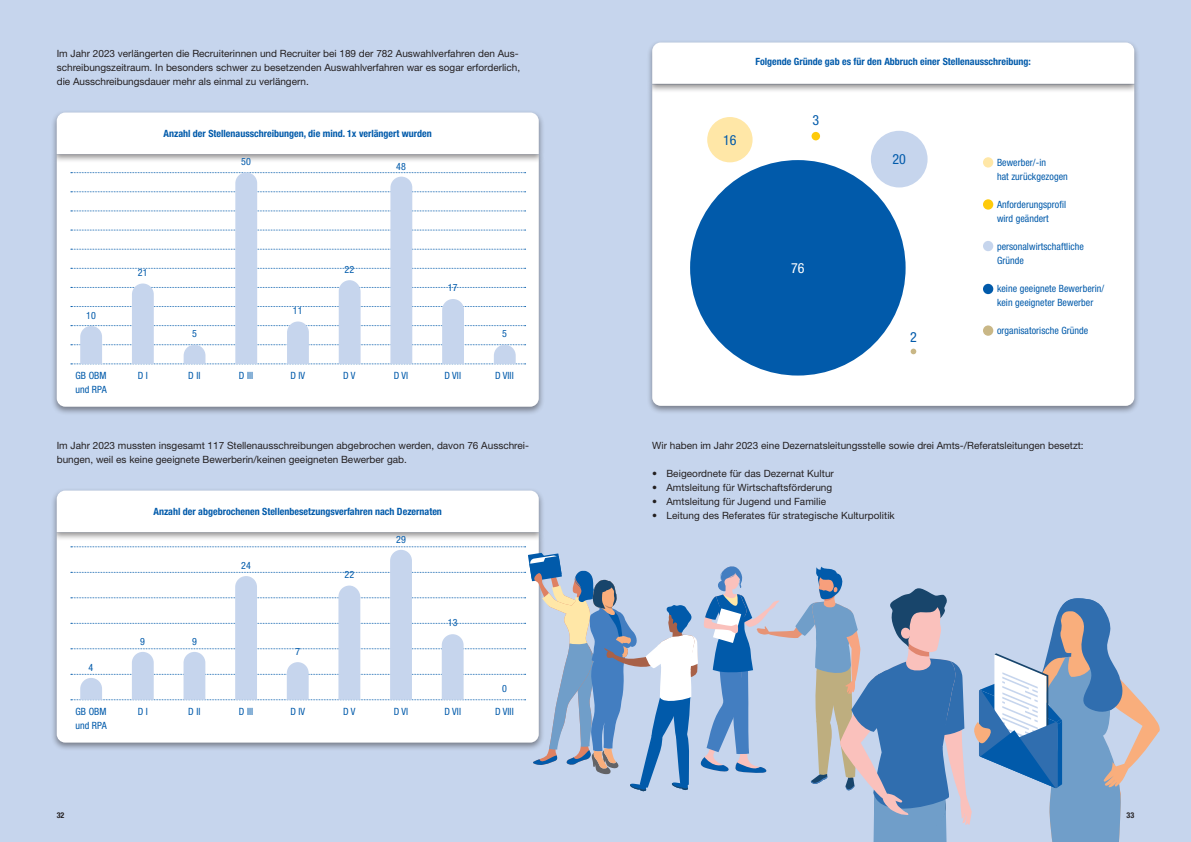
<style>
.page{position:relative;width:1191px;height:842px;background:#c6d5ed}
.page>*{position:absolute;margin:0;border:0;box-sizing:border-box;transform-origin:0 0}
.t1{font:condensed 14px "Helvetica Neue LT Std";color:#015aaa}
.t2{font:condensed 14px "Helvetica Neue LT Std";color:#fff}
.t3{font:10px/14px "Helvetica Neue LT Std";color:#231f20}
.t4{font:condensed 10px/14px "Helvetica Neue LT Std";letter-spacing:.005em;color:#015aaa}
.t5{font:700 condensed 10px "Helvetica Neue LT Std";color:#015aaa}
.t6{font:700 condensed 8px "Helvetica Neue LT Std";color:#231f20}
</style>
<div class="page">
<svg style="left:57px;top:541px;width:482px;height:202px;background:#f7fafc"></svg>
<div style="left:51px;top:151px;width:494px;height:265px;background:#231f20;opacity:.5"></div>
<div style="left:57px;top:163px;width:482px;height:244px;background:#fff"></div>
<div style="left:51px;top:487px;width:494px;height:54px;background:#231f20;opacity:.5"></div>
<div style="left:57px;top:491px;width:482px;height:41px;background:#fff"></div>
<div style="left:51px;top:109px;width:494px;height:54px;background:#231f20;opacity:.5"></div>
<div style="left:57px;top:113px;width:482px;height:41px;background:#fff"></div>
<svg style="left:71px;top:172px;width:454px;height:193px"></svg>
<div style="left:646px;top:81px;width:494px;height:334px;background:#231f20;opacity:.5"></div>
<div style="left:652px;top:93px;width:482px;height:313px;background:#fff"></div>
<div style="left:646px;top:39px;width:494px;height:54px;background:#231f20;opacity:.5"></div>
<div style="left:652px;top:43px;width:482px;height:41px;background:#fff"></div>
<div style="left:983px;top:157px;width:10px;height:11px;background:#ffe7a7;border-radius:50%"></div>
<div style="left:983px;top:199px;width:10px;height:11px;background:#feca0a;border-radius:50%"></div>
<div style="left:983px;top:241px;width:10px;height:10px;background:#c6d5ed;border-radius:50%"></div>
<div style="left:983px;top:284px;width:10px;height:10px;background:#015aaa;border-radius:50%"></div>
<div style="left:983px;top:325px;width:10px;height:11px;background:#c9b786;border-radius:50%"></div>
<svg style="left:71px;top:547px;width:1089px;height:295px"></svg>
<div style="left:707px;top:117px;width:45px;height:45px;background:#ffe7a7;border-radius:50%"></div>
<div style="left:811px;top:132px;width:9px;height:8px;background:#feca0a;border-radius:50%"></div>
<div style="left:871px;top:131px;width:56px;height:56px;background:#c6d5ed;border-radius:50%"></div>
<svg style="left:910px;top:349px;width:6px;height:5px"></svg>
<div style="left:690px;top:160px;width:215px;height:216px;background:#015aaa;border-radius:50%"></div>
<p class="t3" style="left:57px;top:46px;width:465px">Im Jahr 2023 verlängerten die Recruiterinnen und Recruiter bei 189 der 782 Auswahlverfahren den Aus&shy;schreibungszeitraum. In besonders schwer zu besetzenden Auswahlverfahren war es sogar erforderlich, die Ausschreibungsdauer mehr als einmal zu verlängern.</p>
<p class="t5" style="left:163px;top:128px;width:270px">Anzahl der Stellenausschreibungen, die mind. 1x verlängert wurden</p>
<p class="t4" style="left:86px;top:308px;width:11px">10</p>
<p class="t4" style="left:75px;top:368px;width:33px">GB OBM und RPA</p>
<p class="t4" style="left:138px;top:266px;width:11px">21</p>
<p class="t4" style="left:138px;top:368px;width:12px">D I</p>
<p class="t4" style="left:192px;top:327px;width:6px">5</p>
<p class="t4" style="left:188px;top:368px;width:14px">D II</p>
<p class="t4" style="left:241px;top:154px;width:11px">50</p>
<p class="t4" style="left:239px;top:368px;width:16px">D III</p>
<p class="t4" style="left:293px;top:304px;width:11px">11</p>
<p class="t4" style="left:290px;top:368px;width:16px">D IV</p>
<p class="t4" style="left:344px;top:262px;width:11px">22</p>
<p class="t4" style="left:343px;top:368px;width:14px">D V</p>
<p class="t4" style="left:396px;top:159px;width:11px">48</p>
<p class="t4" style="left:394px;top:368px;width:16px">D VI</p>
<p class="t4" style="left:448px;top:280px;width:11px">17</p>
<p class="t4" style="left:444px;top:368px;width:18px">D VII</p>
<p class="t4" style="left:502px;top:327px;width:6px">5</p>
<p class="t4" style="left:495px;top:368px;width:20px">D VIII</p>
<p class="t3" style="left:57px;top:438px;width:474px">Im Jahr 2023 mussten insgesamt 117 Stellenausschreibungen abgebrochen werden, davon 76 Ausschrei&shy;bungen, weil es keine geeignete Bewerberin/keinen geeigneten Bewerber gab.</p>
<p class="t5" style="left:153px;top:506px;width:290px">Anzahl der abgebrochenen Stellenbesetzungsverfahren nach Dezernaten</p>
<p class="t4" style="left:89px;top:660px;width:6px">4</p>
<p class="t4" style="left:75px;top:704px;width:33px">GB OBM und RPA</p>
<p class="t4" style="left:140px;top:634px;width:6px">9</p>
<p class="t4" style="left:138px;top:704px;width:12px">D I</p>
<p class="t4" style="left:192px;top:634px;width:6px">9</p>
<p class="t4" style="left:188px;top:704px;width:14px">D II</p>
<p class="t4" style="left:241px;top:558px;width:11px">24</p>
<p class="t4" style="left:239px;top:704px;width:16px">D III</p>
<p class="t4" style="left:295px;top:644px;width:6px">7</p>
<p class="t4" style="left:290px;top:704px;width:16px">D IV</p>
<p class="t4" style="left:344px;top:568px;width:11px">22</p>
<p class="t4" style="left:343px;top:704px;width:14px">D V</p>
<p class="t4" style="left:396px;top:533px;width:11px">29</p>
<p class="t4" style="left:394px;top:704px;width:16px">D VI</p>
<p class="t4" style="left:448px;top:616px;width:11px">13</p>
<p class="t4" style="left:444px;top:704px;width:18px">D VII</p>
<p class="t4" style="left:502px;top:682px;width:6px">0</p>
<p class="t4" style="left:495px;top:704px;width:20px">D VIII</p>
<p class="t5" style="left:755px;top:55px;width:277px">Folgende Gründe gab es für den Abbruch einer Stellenausschreibung:</p>
<h1 class="t1" style="left:723px;top:132px;width:15px">16</h1>
<h1 class="t1" style="left:812px;top:112px;width:8px">3</h1>
<h1 class="t2" style="left:791px;top:260px;width:15px">76</h1>
<h1 class="t1" style="left:892px;top:151px;width:15px">20</h1>
<h1 class="t1" style="left:910px;top:329px;width:8px">2</h1>
<p class="t4" style="left:997px;top:155px;width:72px">Bewerber/-in<br>hat zurückgezogen</p>
<p class="t4" style="left:997px;top:197px;width:71px">Anforderungsprofil wird geändert</p>
<p class="t4" style="left:997px;top:239px;width:88px">personalwirtschaftliche<br>Gründe</p>
<p class="t4" style="left:997px;top:281px;width:109px">keine geeignete Bewerberin/ kein geeigneter Bewerber</p>
<p class="t4" style="left:997px;top:323px;width:93px">organisatorische Gründe</p>
<p class="t3" style="left:652px;top:438px;width:433px">Wir haben im Jahr 2023 eine Dezernatsleitungsstelle sowie drei Amts-/Referatsleitungen besetzt:</p>
<p class="t3" style="left:652px;top:466px;width:183px">• Beigeordnete für das Dezernat Kultur</p>
<p class="t3" style="left:652px;top:480px;width:182px">• Amtsleitung für Wirtschaftsförderung</p>
<p class="t3" style="left:652px;top:494px;width:175px">• Amtsleitung für Jugend und Familie</p>
<p class="t3" style="left:652px;top:508px;width:244px">• Leitung des Referates für strategische Kulturpolitik</p>
<p class="t6" style="left:57px;top:811px;width:9px">32</p>
<p class="t6" style="left:1126px;top:811px;width:9px">33</p>
</div>
